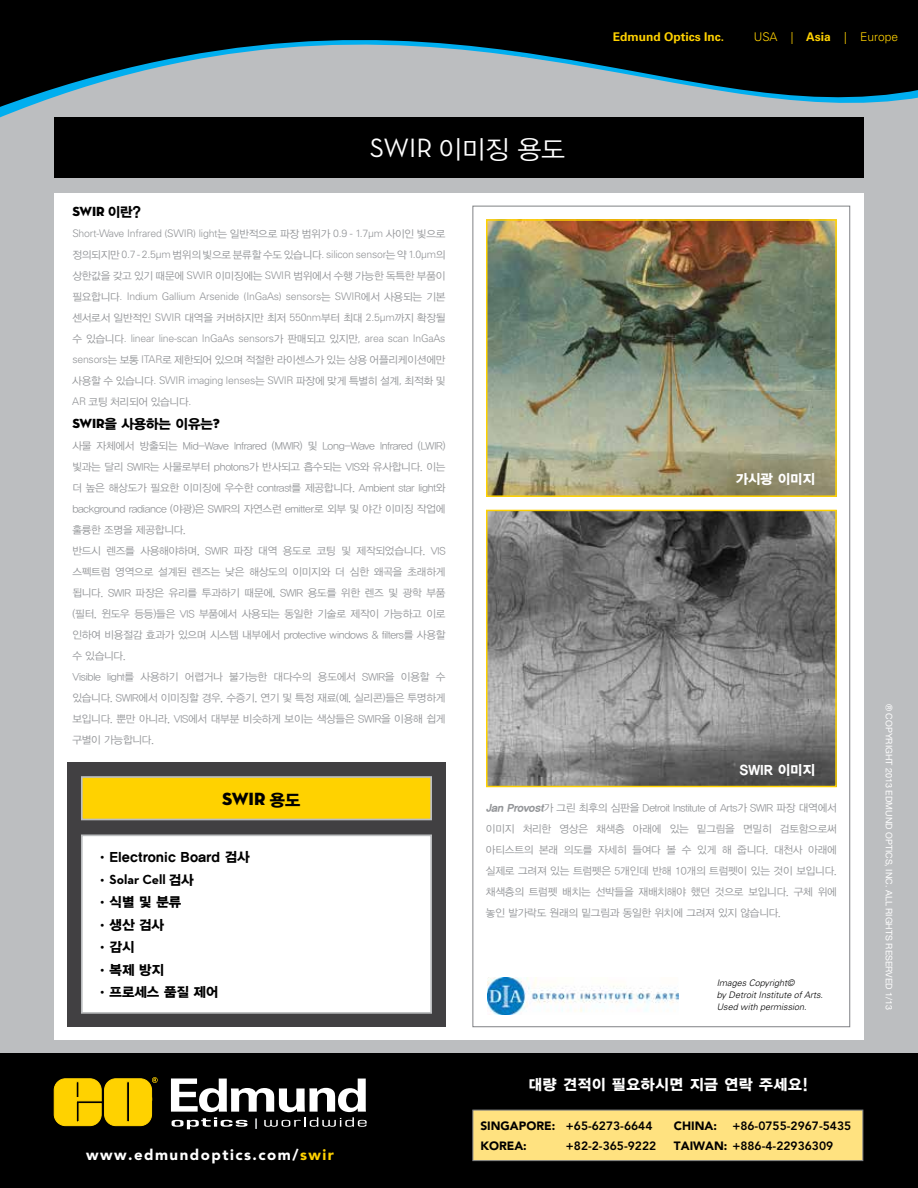
<style>
.page{position:relative;width:918px;height:1188px;background:#000}
.page>*{position:absolute;margin:0;border:0;box-sizing:border-box;transform-origin:0 0}
.t1{font:25.5px "YDIYGO320";color:#fff}
.t2{font:18px "Neutra Disp Titling";color:#000}
.t3{font:900 15px "Avenir";letter-spacing:.1em;color:#fff}
.t4{font:15px "YDIYGO360";letter-spacing:.04em;color:#fff}
.t5{font:13.5px "YDIYGO360";color:#000}
.t6{font:13.5px "YDIYGO360";color:#fff}
.t7{font:700 13.5px "Neutra Text";color:#000}
.t8{font:13.5px "Neutra Disp Titling";color:#000}
.t9{font:800 12px/19.5px "Avenir";color:#000}
.t10{font:900 12px/19.5px "Avenir";color:#000}
.t11{font:700 12px "Univers LT Std";color:#ffd200}
.t12{font:300 12px "Univers LT Std";color:#ffd200}
.t13{font:10.5px/21px "YDIYGO320";letter-spacing:-.02em;color:#939598;text-align:justify}
.t14{font:300 10.5px/21px "Univers LT Std";letter-spacing:-.02em;color:#939598}
.t15{font:italic 300 9px/12px "Univers LT Std";color:#000}
.t16{font:9px "Helvetica Neue";color:#fff}
.s1{font-family:"Neutra Text Book SC";font-size:27px}
.s2{font-weight:700}
.s3{font-family:"YDIYGO360"}
.s4{font-family:"YDIYGO320";font-weight:400}
.s5{font-family:"Univers LT Std";font-weight:300}
.s6{font-family:"Neutra Disp Titling"}
.s7{font-family:"YDIYGO360";font-size:16.5px}
.s8{font-family:"Neutra Text";font-weight:700}
.s9{font-family:"YDIYGO360";font-weight:400}
.s10{color:#ffd200}
.s11{font-family:"YDIYGO360";font-style:italic}
.s12{font-weight:800}
.s13{font-weight:900}
</style>
<div class="page">
<div style="left:472px;top:1110px;width:391px;height:51px;background:#ffe280;border:1px solid #808285"></div>
<div style="left:0;top:153px;width:918px;height:900px;background:#bcbec0"></div>
<svg style="left:0;top:40px;width:918px;height:113px;fill:#bcbec0"></svg>
<svg style="left:54px;top:1077px;width:104px;height:49px;background:#d1ac00"></svg>
<svg style="left:171px;top:1078px;width:196px;height:51px"></svg>
<div style="left:54px;top:193px;width:810px;height:847px;background:#fff"></div>
<div style="left:54px;top:117px;width:810px;height:61px;background:#000"></div>
<div style="left:67px;top:762px;width:379px;height:265px;background:#414042"></div>
<div style="left:82px;top:835px;width:349px;height:178px;background:#fff"></div>
<div style="left:81px;top:835px;width:351px;height:179px;border:2px solid #bcbec0"></div>
<div style="left:82px;top:777px;width:349px;height:42px;background:#ffd200"></div>
<div style="left:81px;top:776px;width:351px;height:44px;border:2px solid #bcbec0"></div>
<img style="left:489px;top:513px;width:345px;height:271px">
<div style="left:486px;top:510px;width:351px;height:277px;border:2px solid #ffd200"></div>
<img style="left:489px;top:222px;width:345px;height:272px">
<div style="left:486px;top:219px;width:351px;height:278px;border:2px solid #ffd200"></div>
<img style="left:488px;top:977px;width:190px;height:37px">
<h1 class="t1" style="left:370px;top:135px;width:197px"><span class="s1">SWIR</span> 이미징 용도</h1>
<p class="t11" style="left:613px;top:30px;width:113px">Edmund Optics Inc.</p>
<p class="t12" style="left:754px;top:30px;width:146px">USA | <span class="s2">Asia</span> | Europe</p>
<p class="t8" style="left:72px;top:203px;width:70px">SWIR <span class="s3">이란?</span></p>
<p class="t14" style="left:72px;top:223px;width:375px">Short-Wave Infrared (SWIR) light<span class="s4">는 일반적으로 파장 범위가</span> 0.9 - 1.7μm <span class="s4">사이인 빛으로 정의되지만</span> 0.7 - 2.5μm <span class="s4">범위의 빛으로 분류할 수도 있습니다</span>. silicon sensor<span class="s4">는 약</span> 1.0μm<span class="s4">의</span></p>
<p class="t13" style="left:72px;top:266px;width:375px">상한값을 갖고 있기 때문에 <span class="s5">SWIR</span> 이미징에는 <span class="s5">SWIR</span> 범위에서 수행 가능한 독특한 부품이</p>
<p class="t14" style="left:72px;top:286px;width:375px"><span class="s4">필요합니다</span>. Indium Gallium Arsenide (InGaAs) sensors<span class="s4">는</span> SWIR<span class="s4">에서 사용되는 기본</span></p>
<p class="t13" style="left:72px;top:308px;width:375px">센서로서 일반적인 <span class="s5">SWIR</span> 대역을 커버하지만 최저 <span class="s5">550nm</span>부터 최대 <span class="s5">2.5μm</span>까지 확장될</p>
<p class="t14" style="left:72px;top:328px;width:375px"><span class="s4">수 있습니다</span>. linear line-scan InGaAs sensors<span class="s4">가 판매되고 있지만</span>, area scan InGaAs</p>
<p class="t13" style="left:72px;top:350px;width:375px"><span class="s5">sensors</span>는 보통 <span class="s5">ITAR</span>로 제한되어 있으며 적절한 라이센스가 있는 상용 어플리케이션에만 사용할 수 있습니다<span class="s5">. SWIR imaging lenses</span>는 <span class="s5">SWIR</span> 파장에 맞게 특별히 설계<span class="s5">,</span> 최적화 및 <span class="s5">AR</span> 코팅 처리되어 있습니다<span class="s5">.</span></p>
<p class="t5" style="left:72px;top:416px;width:149px"><span class="s6">SWIR</span>을 사용하는 이유는<span class="s6">?</span></p>
<p class="t13" style="left:72px;top:436px;width:375px;text-align:left">사물 자체에서 방출되는 Mid-Wave Infrared (MWIR) 및 Long-Wave Infrared (LWIR) 빛과는 달리 SWIR는 사물로부터 photons가 반사되고 흡수되는 VIS와 유사합니다. 이는 더 높은 해상도가 필요한 이미징에 우수한 contrast를 제공합니다. Ambient star light와 background radiance (야광)은 SWIR의 자연스런 emitter로 외부 및 야간 이미징 작업에 훌륭한 조명을 제공합니다.<br>반드시 렌즈를 사용해야하며, SWIR 파장 대역 용도로 코팅 및 제작되었습니다. VIS 스펙트럼 영역으로 설계된 렌즈는 낮은 해상도의 이미지와 더 심한 왜곡을 초래하게 됩니다. SWIR 파장은 유리를 투과하기 때문에, SWIR 용도를 위한 렌즈 및 광학 부품 (필터, 윈도우 등등)들은 VIS 부품에서 사용되는 동일한 기술로 제작이 가능하고 이로 인하여 비용절감 효과가 있으며 시스템 내부에서 protective windows &amp; filters를 사용할 수 있습니다.<br>Visible light를 사용하기 어렵거나 불가능한 대다수의 용도에서 SWIR을 이용할 수 있습니다. SWIR에서 이미징할 경우, 수증기, 연기 및 특정 재료(예, 실리콘)들은 투명하게 보입니다. 뿐만 아니라, VIS에서 대부분 비슷하게 보이는 색상들은 SWIR을 이용해 쉽게 구별이 가능합니다.</p>
<h2 class="t2" style="left:222px;top:788px;width:80px">SWIR <span class="s7">용도</span></h2>
<p class="t5" style="left:101px;top:849px;width:150px"><span class="s8">•</span> Electronic Board 검사</p>
<p class="t7" style="left:101px;top:871px;width:95px">• Solar Cell <span class="s9">검사</span></p>
<p class="t5" style="left:101px;top:894px;width:82px"><span class="s8">•</span> 식별 및 분류</p>
<p class="t5" style="left:101px;top:917px;width:65px"><span class="s8">•</span> 생산 검사</p>
<p class="t5" style="left:101px;top:939px;width:35px"><span class="s8">•</span> 감시</p>
<p class="t5" style="left:101px;top:962px;width:65px"><span class="s8">•</span> 복제 방지</p>
<p class="t5" style="left:101px;top:984px;width:119px"><span class="s8">•</span> 프로세스 품질 제어</p>
<h3 class="t3" style="left:86px;top:1146px;width:249px">www.edmundoptics.com/<span class="s10">swir</span></h3>
<p class="t6" style="left:736px;top:471px;width:81px">가시광 이미지</p>
<p class="t6" style="left:740px;top:762px;width:77px">SWIR 이미지</p>
<p class="t13" style="left:486px;top:798px;width:352px"><span class="s11">Jan Provost</span>가 그린 최후의 심판을 Detroit Institute of Arts가 SWIR 파장 대역에서 이미지 처리한 영상은 채색층 아래에 있는 밑그림을 면밀히 검토함으로써 아티스트의 본래 의도를 자세히 들여다 볼 수 있게 해 줍니다. 대천사 아래에 실제로 그려져 있는 트럼펫은 5개인데 반해 10개의 트럼펫이 있는 것이 보입니다. 채색층의 트럼펫 배치는 선박들을 재배치해야 했던 것으로 보입니다. 구체 위에 놓인 발가락도 원래의 밑그림과 동일한 위치에 그려져 있지 않습니다.</p>
<p class="t15" style="left:717px;top:977px;width:108px">Images Copyright©<br>by Detroit Institute of Arts.<br>Used with permission.</p>
<h3 class="t4" style="left:528px;top:1075px;width:281px">대량 견적이 필요하시면 지금 연락 주세요!</h3>
<p class="t10" style="left:480px;top:1116px;width:174px">Singapore: <span class="s12">+65-6273-6644 </span>korea:</p>
<p class="t9" style="left:566px;top:1136px;width:92px">+82-2-365-9222</p>
<p class="t10" style="left:674px;top:1116px;width:45px">China:</p>
<p class="t9" style="left:674px;top:1116px;width:179px;text-indent:58px">+86-0755-2967-5435 <span class="s13">taiwan:</span> +886-4-22936309</p>
<p class="t16" style="left:897px;top:704px;width:308px;rotate:90deg">® COPYRIGHT 2013 EDMUND OPTICS, INC. ALL RIGHTS RESERVED 1/13</p>
</div>
